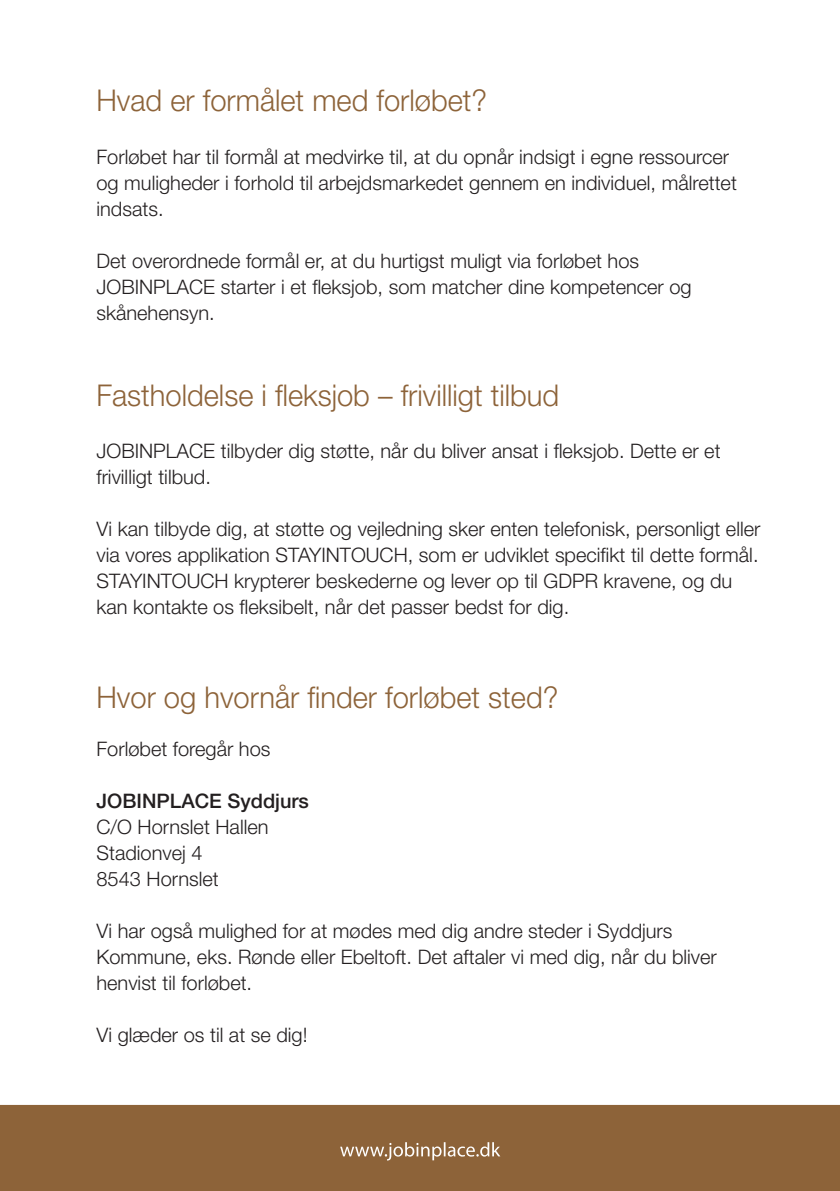
<style>
.page{position:relative;width:840px;height:1191px;background:#fff}
.page>*{position:absolute;margin:0;border:0;box-sizing:border-box;transform-origin:0 0}
.t1{font:300 30px "Helvetica Neue";color:#8d6339}
.t2{font:300 20px/26px "Helvetica Neue";color:#231f20}
.t3{font:500 20px "Helvetica Neue";color:#231f20}
</style>
<div class="page">
<div style="left:0;top:1105px;width:839px;height:86px;background:#8d6339"></div>
<svg style="left:340px;top:1142px;width:160px;height:18px;background:#a68564"></svg>
<p class="t1" style="left:96px;top:82px;width:392px">Hvad er formålet med forløbet?</p>
<p class="t2" style="left:96px;top:143px;width:641px">Forløbet har til formål at medvirke til, at du opnår indsigt i egne ressourcer og muligheder i forhold til arbejdsmarkedet gennem en individuel, målrettet indsats.</p>
<p class="t2" style="left:96px;top:247px;width:596px">Det overordnede formål er, at du hurtigst muligt via forløbet hos<br>JOBINPLACE starter i et fleksjob, som matcher dine kompetencer og skånehensyn.</p>
<p class="t1" style="left:96px;top:376px;width:464px">Fastholdelse i fleksjob – frivilligt tilbud</p>
<p class="t2" style="left:96px;top:437px;width:625px">JOBINPLACE tilbyder dig støtte, når du bliver ansat i fleksjob. Dette er et frivilligt tilbud.</p>
<p class="t2" style="left:96px;top:515px;width:665px">Vi kan tilbyde dig, at støtte og vejledning sker enten telefonisk, personligt eller via vores applikation STAYINTOUCH, som er udviklet specifikt til dette formål.<br>STAYINTOUCH krypterer beskederne og lever op til GDPR kravene, og du kan kontakte os fleksibelt, når det passer bedst for dig.</p>
<p class="t1" style="left:96px;top:678px;width:463px">Hvor og hvornår finder forløbet sted?</p>
<p class="t2" style="left:96px;top:735px;width:175px">Forløbet foregår hos</p>
<p class="t3" style="left:96px;top:788px;width:214px">JOBINPLACE Syddjurs</p>
<p class="t2" style="left:96px;top:813px;width:173px">C/O Hornslet Hallen</p>
<p class="t2" style="left:96px;top:839px;width:107px">Stadionvej 4</p>
<p class="t2" style="left:96px;top:865px;width:124px">8543 Hornslet</p>
<p class="t2" style="left:96px;top:917px;width:621px">Vi har også mulighed for at mødes med dig andre steder i Syddjurs<br>Kommune, eks. Rønde eller Ebeltoft. Det aftaler vi med dig, når du bliver henvist til forløbet.</p>
<p class="t2" style="left:96px;top:1021px;width:212px">Vi glæder os til at se dig!</p>
</div>
